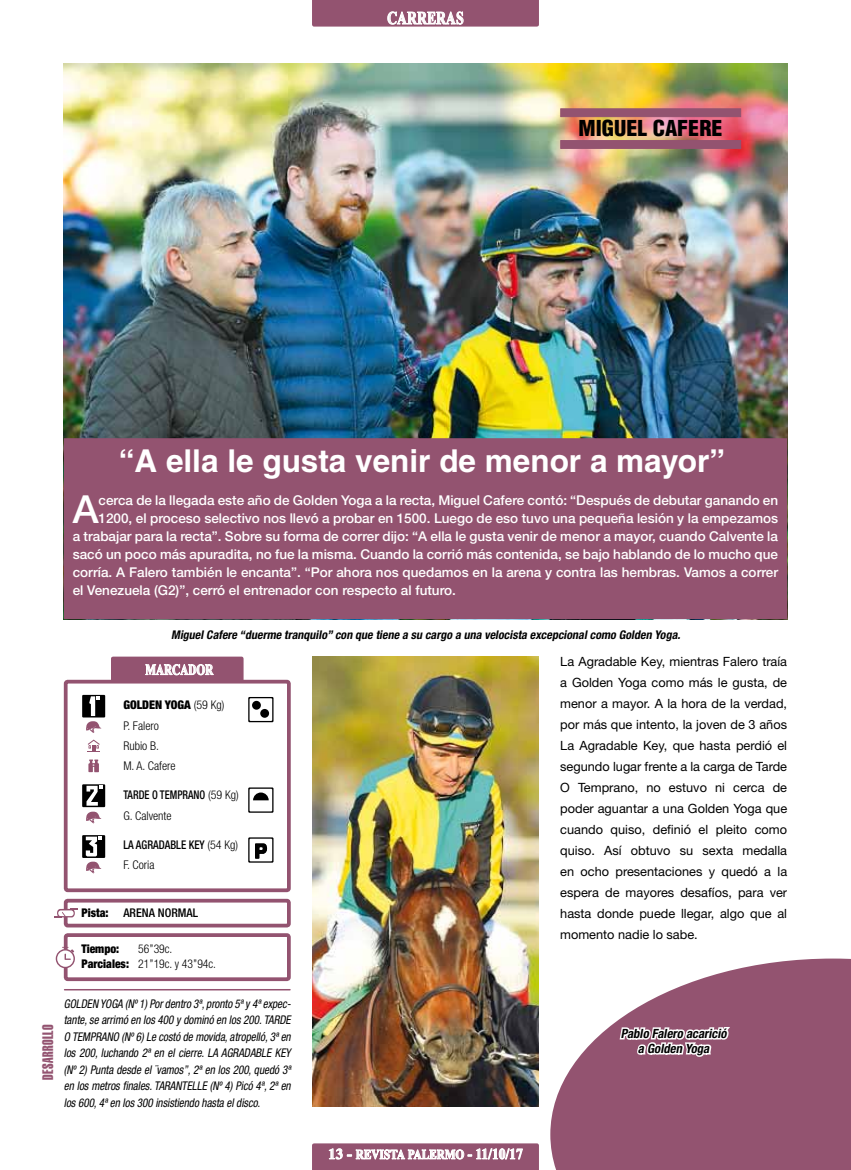
<style>
.page{position:relative;width:851px;height:1170px;background:#fff}
.page>*{position:absolute;margin:0;border:0;box-sizing:border-box;transform-origin:0 0}
.t1{font:500 38.7px "Helvetica Neue LT Std";color:#fff}
.t2{font:700 31.5px "Helvetica";color:#fff}
.t3{font:900 condensed 21.45px "Helvetica";color:#000}
.t4{font:700 18px "Times New Roman";letter-spacing:.02em;color:#fff;scale:.75 1}
.t5{font:15px "Helvetica LT Std Extra Comp";letter-spacing:.025em;color:#935370}
.t6{font:700 15px "Times New Roman";letter-spacing:-.005em;color:#fff;scale:.75 1}
.t7{font:500 13.5px "Helvetica Neue LT Std";color:#fff}
.t8{font:700 13.5px "Times New Roman";color:#fff;scale:.83 1}
.t9{font:12.75px/21px "Helvetica Neue LT Std";color:#000;text-align:justify}
.t10{font:italic 700 condensed 12.75px/15px "Helvetica Neue LT Std";color:#000;text-align:center}
.t11{font:italic condensed 12px/16.5px "Helvetica Neue LT Std";color:#000;text-align:justify;scale:.93 1}
.t12{font:300 condensed 12px/20.2px "Helvetica Neue LT Std";color:#000}
.t13{font:italic 700 condensed 12px "Helvetica Neue LT Std";color:#000}
.t14{font:500 condensed 12px/20.2px "Helvetica Neue LT Std";color:#000;scale:.9 1}
.t15{font:900 condensed 12px/15px "Helvetica Neue LT Std";color:#000}
.t16{font:500 condensed 12px "Helvetica Neue LT Std";color:#000}
.s1{font-weight:900}
.s2{font-weight:500}
.s3{font-weight:300}
.s4{font-size:15px}
</style>
<div class="page">
<hr style="left:65px;top:988px;width:225px;height:2px;background:#935370">
<div style="left:64px;top:933px;width:227px;height:48px;border:4px solid #935370;border-radius:2px"></div>
<div style="left:64px;top:898px;width:227px;height:29px;border:4px solid #935370;border-radius:2px"></div>
<svg style="left:55px;top:908px;width:22px;height:9px"></svg>
<svg style="left:56px;top:946px;width:19px;height:22px"></svg>
<div style="left:111px;top:656px;width:132px;height:25px;background:#935370;border-radius:2px"></div>
<div style="left:64px;top:679px;width:227px;height:213px;border:4px solid #935370;border-radius:2px"></div>
<svg style="left:86px;top:811px;width:16px;height:12px"></svg>
<div style="left:82px;top:694px;width:23px;height:23px;background:#000"></div>
<svg style="left:85px;top:696px;width:17px;height:37px"></svg>
<div style="left:82px;top:784px;width:23px;height:23px;background:#000"></div>
<svg style="left:86px;top:785px;width:16px;height:20px"></svg>
<div style="left:82px;top:835px;width:23px;height:22px;background:#000"></div>
<svg style="left:85px;top:836px;width:17px;height:37px"></svg>
<svg style="left:88px;top:739px;width:12px;height:13px"></svg>
<svg style="left:145px;top:664px;width:68px;height:11px"></svg>
<svg style="left:88px;top:759px;width:11px;height:13px"></svg>
<svg style="left:312px;top:1143px;width:227px;height:26px;background:#a57188"></svg>
<svg style="left:312px;top:0;width:227px;height:27px;background:#9d627d"></svg>
<svg style="left:550px;top:958px;width:300px;height:211px;fill:#935370"></svg>
<img style="left:64px;top:64px;width:723px;height:374px">
<svg style="left:617px;top:1002px;width:116px;height:82px"></svg>
<img style="left:312px;top:656px;width:227px;height:450px">
<svg style="left:248px;top:837px;width:25px;height:25px"></svg>
<svg style="left:248px;top:787px;width:25px;height:25px"></svg>
<svg style="left:248px;top:697px;width:25px;height:25px"></svg>
<div style="left:252px;top:700px;width:9px;height:9px;background:#000;border-radius:50%"></div>
<div style="left:260px;top:709px;width:9px;height:8px;background:#000;border-radius:50%"></div>
<div style="left:64px;top:438px;width:723px;height:181px;background:#935370;border:2px solid #935370"></div>
<div style="left:560px;top:140px;width:181px;height:9px;background:#935370"></div>
<div style="left:560px;top:108px;width:181px;height:9px;background:#935370;border:1px solid #935370"></div>
<h3 class="t4" style="left:387px;top:6px;width:103px">CARRERAS</h3>
<h3 class="t3" style="left:578px;top:114px;width:145px">MIGUEL CAFERE</h3>
<h2 class="t2" style="left:119px;top:442px;width:608px">“A ella le gusta venir de menor a mayor”</h2>
<h1 class="t1" style="left:73px;top:485px;width:27px">A</h1>
<p class="t7" style="left:99px;top:491px;width:681px">cerca de la llegada este año de Golden Yoga a la recta, Miguel Cafere contó: “Después de debutar ganando en</p>
<p class="t7" style="left:99px;top:509px;width:681px">1200, el proceso selectivo nos llevó a probar en 1500. Luego de eso tuvo una pequeña lesión y la empezamos</p>
<p class="t7" style="left:73px;top:527px;width:706px">a trabajar para la recta”. Sobre su forma de correr dijo: “A ella le gusta venir de menor a mayor, cuando Calvente la</p>
<p class="t7" style="left:73px;top:545px;width:706px">sacó un poco más apuradita, no fue la misma. Cuando la corrió más contenida, se bajo hablando de lo mucho que</p>
<p class="t7" style="left:73px;top:563px;width:706px">corría. A Falero también le encanta”. “Por ahora nos quedamos en la arena y contra las hembras. Vamos a correr</p>
<p class="t7" style="left:73px;top:581px;width:384px">el Venezuela (G2)”, cerró el entrenador con respecto al futuro.</p>
<p class="t13" style="left:171px;top:627px;width:513px">MiguelCafere “duerme tranquilo”con que tiene a su cargo a una velocista excepcionalcomo Golden Yoga.</p>
<p class="t6" style="left:145px;top:659px;width:92px">MARCADOR</p>
<p class="t12" style="left:123px;top:694px;width:103px"><span class="s1">GOLDEN YOGA</span> (59 Kg)<br>P. Falero<br>Rubio B.<br>M. A. Cafere</p>
<p class="t12" style="left:123px;top:784px;width:117px"><span class="s2">TARDE O TEM PRANO</span> (59 Kg)<br>G. Calvente</p>
<p class="t14" style="left:123px;top:834px;width:129px">LA AGRADABLE KEY <span class="s3">(54 Kg)<br>F. Coria</span></p>
<p class="t16" style="left:123px;top:905px;width:76px">ARENA NORMAL</p>
<p class="t12" style="left:138px;top:941px;width:79px;line-height:15px">56’’39c.<br>21’’19c. y 43’’94c.</p>
<p class="t15" style="left:81px;top:905px;width:29px">Pista:</p>
<p class="t15" style="left:81px;top:941px;width:49px">Tiempo:<br>Parciales:</p>
<p class="t9" style="left:560px;top:650px;width:228px">La Agradable Key, mientras Falero traía a Golden Yoga como más le gusta, de menor a mayor. A la hora de la verdad, por más que intento, la joven de 3 años La Agradable Key, que hasta perdió el segundo lugar frente a la carga de Tarde O Temprano, no estuvo ni cerca de poder aguantar a una Golden Yoga que cuando quiso, definió el pleito como quiso. Así obtuvo su sexta medalla en ocho presentaciones y quedó a la espera de mayores desafíos, para ver hasta donde puede llegar, algo que al momento nadie lo sabe.</p>
<p class="t5" style="left:39px;top:1079px;width:56px;rotate:-90deg">DESARROLLO</p>
<p class="t11" style="left:64px;top:994px;width:248px">GOLDEN YOGA (Nº1) Pordentro 3ª,pronto 5ªy4ªexpec&shy;tante,se arrimó en los400 ydominó en los200.TARDE O TEMPRANO (Nº6) Le costó de movida,atropelló,3ªen los 200, luchando 2ª en el cierre. LA AGRADABLE KEY (Nº2) Punta desde el¨vamos”,2ªen los200,quedó 3ª en losmetrosfinales.TARANTELLE (Nº4) Picó 4ª,2ªen los600,4ªen los300 insistiendo hasta eldisco.</p>
<p class="t10" style="left:620px;top:1025px;width:110px">Pablo Falero acarició a Golden Yoga</p>
<p class="t8" style="left:328px;top:1144px;width:236px"><span class="s4">13 -</span> REVISTA PALERMO <span class="s4">- 11/10/17</span></p>
</div>
